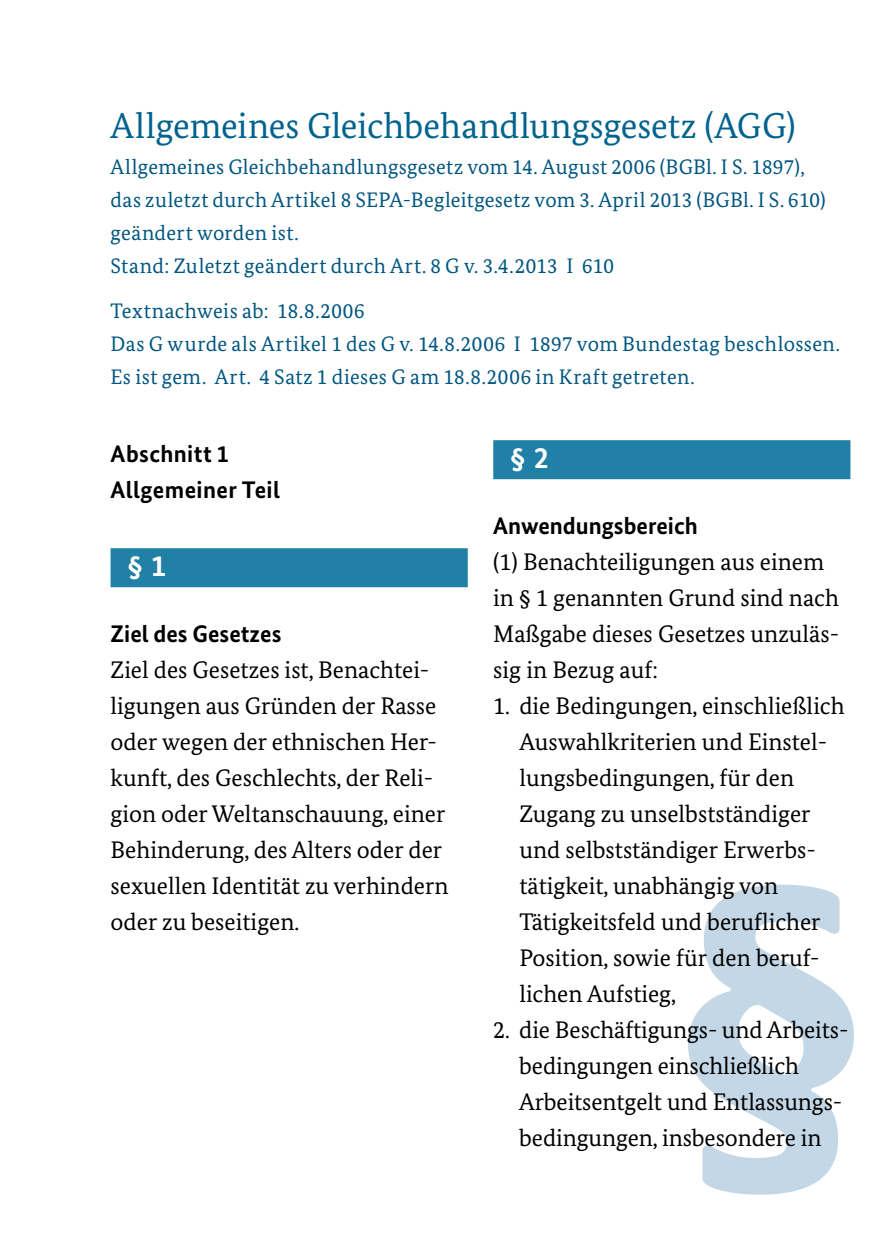
<style>
.page{position:relative;width:893px;height:1259px;background:#fff}
.page>*{position:absolute;margin:0;border:0;box-sizing:border-box;transform-origin:0 0}
.t1{font:36px "Bundes Serif";letter-spacing:-.005em;color:#00638d}
.Paragraphen{font:700 30px "Bundes Sans";color:#fff}
.Fließtext_klein{font:24px "Bundes Serif";color:#000}
.grafik_grau_über{font:24px/36px "Bundes Serif";color:#000}
.t2{font:700 24px/36px "Bundes Sans";color:#000}
.t3{font:21px/33px "Bundes Serif";letter-spacing:.02em;color:#005680}
</style>
<div class="page">
<svg style="left:688px;top:884px;width:166px;height:310px;fill:#c4d7e6"></svg>
<div style="left:111px;top:548px;width:357px;height:39px;background:#2080a6"></div>
<div style="left:493px;top:440px;width:357px;height:39px;background:#2080a6"></div>
<h3 class="t1" style="left:111px;top:104px;width:687px">Allgemeines Gleichbehandlungsgesetz (AGG)</h3>
<p class="t3" style="left:111px;top:150px;width:717px">Allgemeines Gleichbehandlungsgesetz vom 14. August 2006 (BGBl. I S. 1897), das zuletzt durch Artikel 8 SEPA-Begleitgesetz vom 3. April 2013 (BGBl. I S. 610) geändert worden ist.<br>Stand: Zuletzt geändert durch Art. 8 G v. 3.4.2013 I 610</p>
<p class="t3" style="left:111px;top:294px;width:731px">Textnachweis ab: 18.8.2006<br>Das G wurde als Artikel 1 des G v. 14.8.2006 I 1897 vom Bundestag beschlossen.<br>Es ist gem. Art. 4 Satz 1 dieses G am 18.8.2006 in Kraft getreten.</p>
<h3 class="t2" style="left:111px;top:436px;width:171px">Abschnitt 1<br>Allgemeiner Teil</h3>
<p class="Paragraphen" style="left:128px;top:547px;width:40px">§ 1</p>
<h4 class="t2" style="left:111px;top:616px;width:172px">Ziel des Gesetzes</h4>
<p class="grafik_grau_über" style="left:111px;top:652px;width:339px">Ziel des Gesetzes ist, Benachtei&shy;ligungen aus Gründen der Rasse oder wegen der ethnischen Her&shy;kunft, des Geschlechts, der Reli&shy;gion oder Weltanschauung, einer<br>Behinderung, des Alters oder der sexuellen Identität zu verhindern oder zu beseitigen.</p>
<p class="Paragraphen" style="left:510px;top:439px;width:40px">§ 2</p>
<h4 class="t2" style="left:493px;top:508px;width:206px">Anwendungsbereich</h4>
<p class="Fließtext_klein" style="left:493px;top:547px;width:332px">(1) Benachteiligungen aus einem</p>
<p class="Fließtext_klein" style="left:493px;top:583px;width:347px">in § 1 genannten Grund sind nach</p>
<p class="Fließtext_klein" style="left:493px;top:619px;width:347px">Maßgabe dieses Gesetzes unzuläs-</p>
<p class="Fließtext_klein" style="left:493px;top:655px;width:166px">sig in Bezug auf:</p>
<p class="Fließtext_klein" style="left:493px;top:691px;width:353px">1. die Bedingungen, einschließlich</p>
<p class="Fließtext_klein" style="left:519px;top:727px;width:309px">Auswahlkriterien und Einstel-</p>
<p class="Fließtext_klein" style="left:519px;top:763px;width:276px">lungsbedingungen, für den</p>
<p class="Fließtext_klein" style="left:519px;top:799px;width:293px">Zugang zu unselbstständiger</p>
<p class="Fließtext_klein" style="left:519px;top:835px;width:295px">und selbstständiger Erwerbs-</p>
<p class="Fließtext_klein" style="left:519px;top:871px;width:260px">tätigkeit, unabhängig von</p>
<p class="Fließtext_klein" style="left:519px;top:907px;width:303px">Tätigkeitsfeld und beruflicher</p>
<p class="Fließtext_klein" style="left:519px;top:943px;width:302px">Position, sowie für den beruf-</p>
<p class="Fließtext_klein" style="left:519px;top:979px;width:158px">lichen Aufstieg,</p>
<p class="Fließtext_klein" style="left:493px;top:1015px;width:357px">2. die Beschäftigungs- und Arbeits-</p>
<p class="Fließtext_klein" style="left:519px;top:1051px;width:281px">bedingungen einschließlich</p>
<p class="Fließtext_klein" style="left:519px;top:1087px;width:324px">Arbeitsentgelt und Entlassungs-</p>
<p class="Fließtext_klein" style="left:519px;top:1123px;width:304px">bedingungen, insbesondere in</p>
</div>
